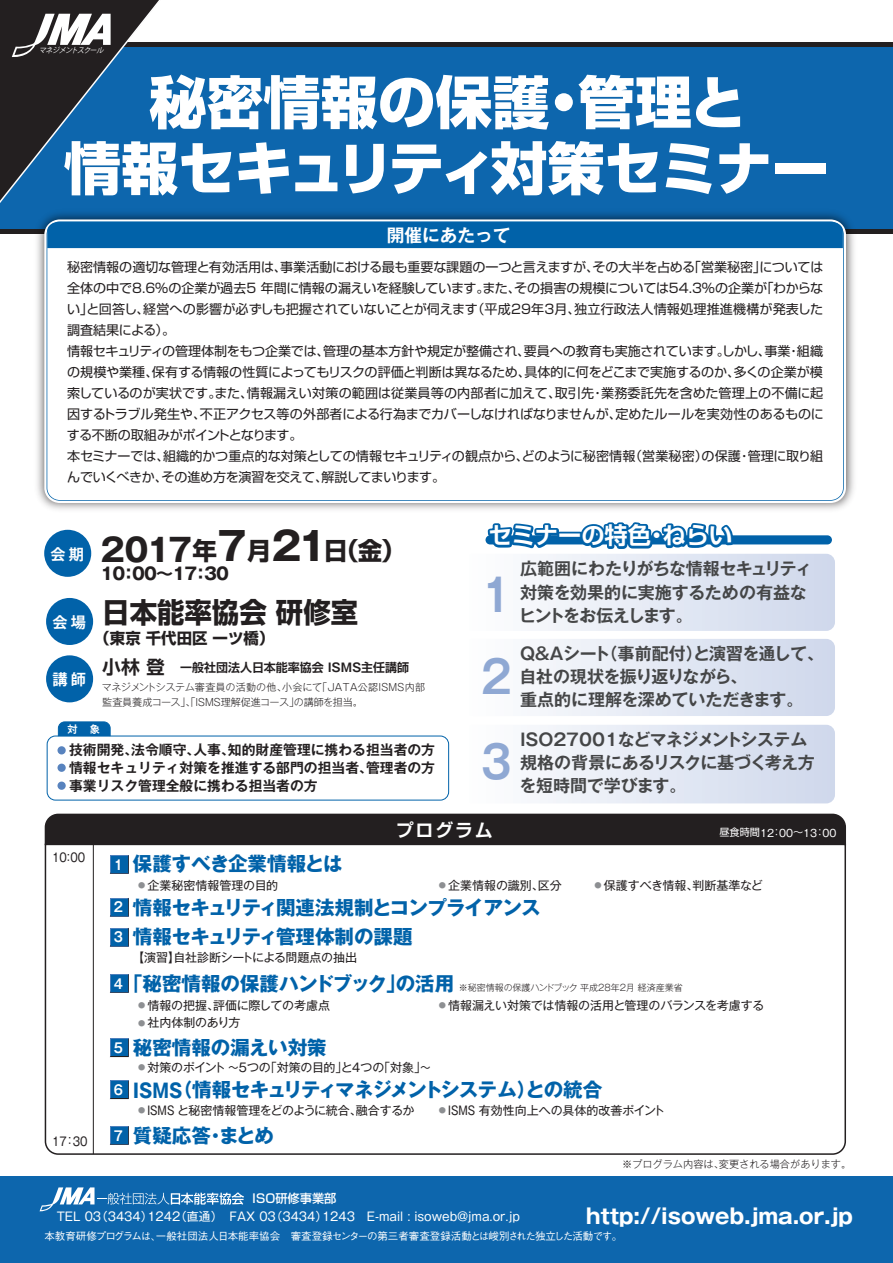
<style>
.page{position:relative;width:893px;height:1263px;background:#fff}
.page>*{position:absolute;margin:0;border:0;box-sizing:border-box;transform-origin:0 0}
.t1{font:800 57px/66px "Shin Go Pro";color:#fff;text-align:center}
.t2{font:700 44.85px "Gothic MB101 Pro De";color:#8fa8d3;scale:.9 1}
.t3{font:700 28.05px "Shin Go Pro";color:#231f20}
.t4{font:700 24.6px "Shin Go Pro";color:#231f20}
.t5{font:700 23.25px "Shin Go Pro De";color:#fff}
.t6{font:700 21px "Gothic MB101 Pro";color:#fff}
.t7{font:700 19.5px/29.2px "Gothic MB101 Pro";letter-spacing:-.02em;color:#0162a9}
.t8{font:700 19.5px "Gothic MB101 Pro";color:#0162a9}
.t9{font:700 19.5px "Gothic MB101 Pro";letter-spacing:-.045em;color:#0162a9;scale:.9 1}
.t10{font:700 18px "Shin Go Pro De";letter-spacing:.1em;color:#fff}
.t11{font:700 17.7px "Gothic MB101 Pro De";color:#fff}
.t12{font:700 16.95px/23.2px "Gothic MB101 Pro De";letter-spacing:-.035em;color:#454647}
.t13{font:700 16.95px "Gothic MB101 Pro";letter-spacing:-.05em;color:#231f20}
.t14{font:700 15.45px "Shin Go Pro";color:#231f20}
.t15{font:700 15.15px "Koz Go Pro";color:#fff}
.t16{font:700 13.8px/18px "Gothic MB101 Pro De";color:#231f20;text-align:justify}
.t17{font:13.05px/21px "Shin Go Pro";letter-spacing:-.01em;color:#231f20}
.t18{font:500 12.3px "Shin Go Pro";color:#fff}
.t19{font:12px "Gothic MB101 Pro";letter-spacing:-.01em;color:#231f20}
.t20{font:12px "Gothic MB101 Pro";color:#fff}
.t21{font:12px "Gothic MB101 Pro";letter-spacing:-.01em;color:#231f20;scale:.9 1}
.t22{font:12px "Gothic MB101 Pro";letter-spacing:-.03em;color:#231f20}
.t23{font:700 12px "Shin Go Pro De";color:#231f20}
.t24{font:500 10.5px "Gothic BBB Pro";color:#fff}
.t25{font:300 10.2px "Gothic MB101 Pro";color:#231f20}
.t26{font:10.2px "Gothic MB101 Pro";color:#fff}
.t27{font:700 10.2px "Koz Go Pro";color:#fff}
.t28{font:300 10.05px/15.1px "Gothic MB101 Pro";letter-spacing:-.03em;color:#231f20}
.t29{font:300 9px "Gothic MB101 Pro";letter-spacing:-.02em;color:#231f20}
.t30{font:italic 7.5px "Koz Go Pro";color:#fff;scale:.92 1}
.s1{font-family:"Gothic MB101 Pro";font-size:31.95px}
.s2{font-family:"Gothic MB101 Pro";font-size:39.3px}
.s3{font-family:"Shin Go Pro"}
.s4{font-size:18.45px}
.s5{font-family:"Gothic MB101 Pro De"}
.s6{font-family:"Gothic MB101 Pro De";font-size:13.5px;color:#fff}
</style>
<div class="page">
<div style="left:0;top:44px;width:893px;height:187px;background:#0d66ad"></div>
<div style="left:0;top:229px;width:893px;height:5px;background:#231f20"></div>
<div style="left:0;top:42px;width:893px;height:5px;background:#231f20"></div>
<div style="left:0;top:1176px;width:893px;height:87px;background:#0d66ad"></div>
<div style="left:47px;top:736px;width:402px;height:64px;border:1px solid #0162a9;border-radius:8px"></div>
<svg style="left:58px;top:721px;width:53px;height:16px"></svg>
<img style="left:37px;top:217px;width:817px;height:293px">
<div style="left:47px;top:222px;width:796px;height:278px;background:#fff;border-radius:12px"></div>
<div style="left:44px;top:813px;width:802px;height:30px;background:#231f20"></div>
<svg style="left:44px;top:843px;width:803px;height:312px"></svg>
<hr style="left:93px;top:844px;width:1px;height:310px;background:#231f20">
<div style="left:57px;top:746px;width:9px;height:8px;background:#5883be;border-radius:50%"></div>
<div style="left:57px;top:764px;width:9px;height:8px;background:#5883be;border-radius:50%"></div>
<div style="left:57px;top:781px;width:9px;height:9px;background:#5883be;border-radius:50%"></div>
<div style="left:44px;top:530px;width:47px;height:47px;background:#0162a9;border-radius:50%"></div>
<div style="left:46px;top:598px;width:47px;height:47px;background:#0162a9;border-radius:50%"></div>
<div style="left:46px;top:655px;width:47px;height:47px;background:#0162a9;border-radius:50%"></div>
<svg style="left:485px;top:522px;width:350px;height:109px"></svg>
<svg style="left:539px;top:639px;width:296px;height:77px;background:#e1e6f2"></svg>
<svg style="left:539px;top:725px;width:296px;height:78px;background:#e1e6f2"></svg>
<svg style="left:0;top:0;width:843px;height:248px"></svg>
<svg style="left:110px;top:855px;width:19px;height:18px"></svg>
<div style="left:111px;top:856px;width:16px;height:16px;background:#0162a9"></div>
<svg style="left:110px;top:898px;width:19px;height:18px"></svg>
<div style="left:111px;top:899px;width:16px;height:16px;background:#0162a9"></div>
<svg style="left:110px;top:928px;width:19px;height:18px"></svg>
<div style="left:111px;top:929px;width:16px;height:16px;background:#0162a9"></div>
<svg style="left:110px;top:974px;width:19px;height:18px"></svg>
<div style="left:111px;top:975px;width:16px;height:16px;background:#0162a9"></div>
<svg style="left:110px;top:1038px;width:19px;height:19px"></svg>
<div style="left:111px;top:1039px;width:16px;height:17px;background:#0162a9"></div>
<svg style="left:110px;top:1080px;width:19px;height:19px"></svg>
<div style="left:111px;top:1081px;width:16px;height:17px;background:#0162a9"></div>
<svg style="left:110px;top:1126px;width:19px;height:18px"></svg>
<div style="left:111px;top:1127px;width:16px;height:16px;background:#0162a9"></div>
<svg style="left:40px;top:1187px;width:204px;height:24px"></svg>
<p class="t30" style="left:39px;top:46px;width:75px">マネジメントスクール</p>
<h1 class="t1" style="left:64px;top:63px;width:767px">秘密情報の保護・管理と<br>情報セキュリティ対策セミナー</h1>
<h3 class="t11" style="left:387px;top:221px;width:125px">開催にあたって</h3>
<p class="t17" style="left:67px;top:255px;width:758px">秘密情報の適切な管理と有効活用は、事業活動における最も重要な課題の一つと言えますが、その大半を占める「営業秘密」については全体の中で8.6%の企業が過去5 年間に情報の漏えいを経験しています。また、その損害の規模については54.3%の企業が「わからない」と回答し、経営への影響が必ずしも把握されていないことが伺えます（平成29年3月、独立行政法人情報処理推進機構が発表した調査結果による）。<br>情報セキュリティの管理体制をもつ企業では、管理の基本方針や規定が整備され、要員への教育も実施されています。しかし、事業・組織の規模や業種、保有する情報の性質によってもリスクの評価と判断は異なるため、具体的に何をどこまで実施するのか、多くの企業が模索しているのが実状です。また、情報漏えい対策の範囲は従業員等の内部者に加えて、取引先・業務委託先を含めた管理上の不備に起因するトラブル発生や、不正アクセス等の外部者による行為までカバーしなければなりませんが、定めたルールを実効性のあるものにする不断の取組みがポイントとなります。<br>本セミナーでは、組織的かつ重点的な対策としての情報セキュリティの観点から、どのように秘密情報（営業秘密）の保護・管理に取り組んでいくべきか、その進め方を演習を交えて、解説してまいります。</p>
<p class="t15" style="left:51px;top:544px;width:35px">会 期</p>
<p class="t15" style="left:52px;top:613px;width:35px">会 場</p>
<p class="t15" style="left:52px;top:670px;width:35px">講 師</p>
<h3 class="t4" style="left:100px;top:531px;width:307px"><span class="s1">2017</span>年<span class="s2">7</span>月<span class="s2">21</span>日（金）</h3>
<p class="t13" style="left:100px;top:560px;width:130px">10<span class="s3">：</span>00<span class="s3">～</span>17<span class="s3">：</span>30</p>
<h3 class="t3" style="left:102px;top:590px;width:257px">日本能率協会研修室</h3>
<p class="t14" style="left:95px;top:626px;width:181px">（東京千代田区一ツ橋）</p>
<p class="t23" style="left:102px;top:658px;width:309px"><span class="s4">小林登</span> 一般社団法人日本能率協会<span class="s5">ＩＳＭＳ</span>主任講師</p>
<p class="t28" style="left:102px;top:678px;width:325px">マネジメントシステム審査員の活動の他、小会にて「ＪＡＴＡ公認ＩＳＭＳ内部監査員養成コース」、「ＩＳＭＳ理解促進コース」の講師を担当。</p>
<p class="t27" style="left:67px;top:722px;width:34px">対 　象</p>
<p class="t16" style="left:69px;top:739px;width:367px">技術開発、法令順守、人事、知的財産管理に携わる担当者の方情報セキュリティ対策を推進する部門の担当者、管理者の方事業リスク管理全般に携わる担当者の方</p>
<h3 class="t5" style="left:489px;top:517px;width:245px">セミナーの特色・ねらい</h3>
<h2 class="t2" style="left:481px;top:558px;width:36px">1</h2>
<h2 class="t2" style="left:481px;top:640px;width:36px">2</h2>
<p class="t12" style="left:519px;top:555px;width:295px">広範囲にわたりがちな情報セキュリティ対策を効果的に実施するための有益なヒントをお伝えします。</p>
<p class="t12" style="left:519px;top:640px;width:306px">Ｑ＆Ａシート（事前配付）と演習を通して、自社の現状を振り返りながら、<br>重点的に理解を深めていただきます。</p>
<h2 class="t2" style="left:481px;top:724px;width:36px">3</h2>
<p class="t12" style="left:520px;top:726px;width:297px;text-indent:-5px">ＩＳＯ２７００１などマネジメントシステム規格の背景にあるリスクに基づく考え方を短時間で学びます。</p>
<p class="t21" style="left:52px;top:848px;width:38px">1 0：00</p>
<p class="t21" style="left:52px;top:1131px;width:41px">17：30</p>
<h3 class="t10" style="left:396px;top:815px;width:99px">プログラム</h3>
<p class="t26" style="left:719px;top:824px;width:118px"><span class="s3">昼食時間</span>12<span class="s3">：</span>00<span class="s3">～</span>13<span class="s3">：</span>00</p>
<h3 class="t7" style="left:114px;top:847px;width:230px"><span class="s6">1</span> 保護すべき企業情報とは</h3>
<h3 class="t7" style="left:114px;top:890px;width:428px"><span class="s6">2</span> 情報セキュリティ関連法規制とコンプライアンス<br><span class="s6">3</span> 情報セキュリティ管理体制の課題</h3>
<h3 class="t8" style="left:114px;top:967px;width:342px"><span class="s6">4</span>「秘密情報の保護ハンドブック」の活用</h3>
<p class="t19" style="left:138px;top:875px;width:142px"><sup>●</sup> 企業秘密情報管理の目的</p>
<p class="t19" style="left:439px;top:875px;width:125px"><sup>●</sup> 企業情報の識別、区分</p>
<p class="t19" style="left:595px;top:875px;width:170px"><sup>●</sup> 保護すべき情報、判断基準など</p>
<p class="t19" style="left:132px;top:948px;width:227px">【演習】自社診断シートによる問題点の抽出</p>
<p class="t29" style="left:459px;top:980px;width:225px">※秘密情報の保護ハンドブック 平成２８年２月 経済産業省</p>
<p class="t19" style="left:138px;top:995px;width:193px"><sup>●</sup> 情報の把握、評価に際しての考慮点</p>
<p class="t19" style="left:439px;top:995px;width:327px"><sup>●</sup> 情報漏えい対策では情報の活用と管理のバランスを考慮する</p>
<p class="t19" style="left:138px;top:1013px;width:104px"><sup>●</sup> 社内体制のあり方</p>
<h3 class="t8" style="left:114px;top:1031px;width:215px"><span class="s6">5</span> 秘密情報の漏えい対策</h3>
<p class="t22" style="left:138px;top:1057px;width:295px"><sup>●</sup> 対策のポイント～５つの「対策の目的」と４つの「対象」～</p>
<h3 class="t9" style="left:114px;top:1073px;width:544px"><span class="s6">6</span> ISMS（情報セキュリティマネジメントシステム）との統合</h3>
<h3 class="t7" style="left:114px;top:1118px;width:162px"><span class="s6">7</span> 質疑応答・まとめ</h3>
<p class="t21" style="left:138px;top:1100px;width:309px"><sup>●</sup> ISMS と秘密情報管理をどのように統合、融合するか</p>
<p class="t21" style="left:439px;top:1100px;width:253px"><sup>●</sup> ISMS 有効性向上への具体的改善ポイント</p>
<p class="t25" style="left:622px;top:1156px;width:231px">※プログラム内容は、変更される場合があります。</p>
<p class="t18" style="left:252px;top:1188px;width:86px">ISO研修事業部</p>
<p class="t20" style="left:57px;top:1207px;width:465px">TEL 03（3434）1242（直通）　FAX 03（3434）1243　E-mail : isoweb@jma.or.jp</p>
<h3 class="t6" style="left:586px;top:1198px;width:268px">http://isoweb.jma.or.jp</h3>
<p class="t24" style="left:44px;top:1228px;width:579px">本教育研修プログラムは、一般社団法人日本能率協会　審査登録センターの第三者審査登録活動とは峻別された独立した活動です。</p>
</div>
